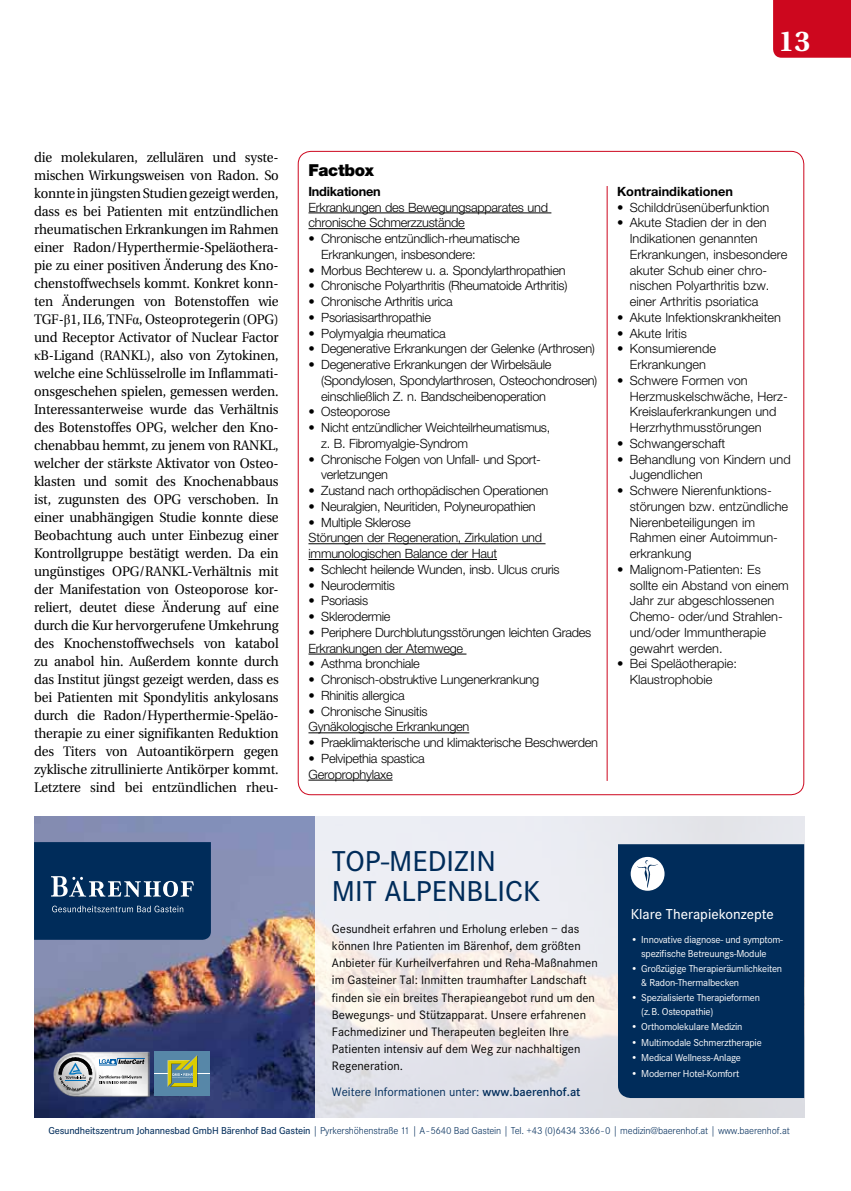
<style>
.page{position:relative;width:851px;height:1191px;background:#fff}
.page>*{position:absolute;margin:0;border:0;box-sizing:border-box;transform-origin:0 0}
.t1{font:500 29.85px/29.8px "Corporate S";color:#002c5a}
.t2{font:700 28.5px "Utopia";color:#fff}
.t3{font:900 16.5px "Helvetica Neue";letter-spacing:-.02em;color:#000}
.t4{font:500 14.85px "Corporate S";color:#fff}
.t5{font:13.8px/18px "Utopia";letter-spacing:-.01em;color:#000;text-align:justify;scale:.95 1}
.t6{font:300 12.75px/15.8px "Helvetica Neue";letter-spacing:-.02em;color:#000}
.t7{font:300 12.75px/15.8px "Helvetica Neue";color:#000}
.t8{font:12.75px/17.1px "Corporate S";color:#000}
.t9{font:12.75px "Corporate S";color:#002c5a}
.t10{font:700 12.75px "Helvetica Neue";color:#000}
.t11{font:700 12.75px "Helvetica Neue";letter-spacing:-.02em;color:#000}
.t12{font:10.5px/13.5px "Corporate S";letter-spacing:-.02em;color:#fff}
.t13{font:300 10.5px "Corporate S";letter-spacing:-.015em;color:#002c5a}
.s1{font-family:"Times New Roman"}
.s2{font-weight:600}
.s3{font-weight:500}
</style>
<div class="page">
<div style="left:773px;top:0;width:77px;height:58px;background:#cd071e"></div>
<hr style="left:308px;top:213px;width:243px;height:1px;background:#000">
<hr style="left:308px;top:228px;width:156px;height:1px;background:#000">
<hr style="left:308px;top:543px;width:237px;height:1px;background:#000">
<hr style="left:308px;top:559px;width:189px;height:1px;background:#000">
<hr style="left:308px;top:654px;width:158px;height:1px;background:#000">
<hr style="left:308px;top:732px;width:161px;height:1px;background:#000">
<hr style="left:308px;top:780px;width:84px;height:1px;background:#000">
<hr style="left:606px;top:186px;width:1px;height:595px;background:#cd071e">
<img style="left:34px;top:816px;width:281px;height:301px">
<svg style="left:315px;top:816px;width:489px;height:302px;background:#eae9ec"></svg>
<div style="left:618px;top:844px;width:186px;height:254px;background:#002c5a"></div>
<div style="left:630px;top:857px;width:34px;height:33px;background:#fff;border-radius:50%"></div>
<svg style="left:637px;top:860px;width:21px;height:28px"></svg>
<img style="left:52px;top:1050px;width:98px;height:47px">
<svg style="left:99px;top:1075px;width:43px;height:9px"></svg>
<img style="left:58px;top:1057px;width:35px;height:34px">
<img style="left:59px;top:1090px;width:33px;height:1px">
<img style="left:58px;top:1057px;width:1px;height:17px">
<svg style="left:59px;top:1057px;width:33px;height:33px"></svg>
<svg style="left:99px;top:1058px;width:46px;height:7px"></svg>
<div style="left:155px;top:1051px;width:55px;height:45px;background:#5787a8"></div>
<hr style="left:155px;top:1073px;width:55px;height:1px;background:#fff">
<svg style="left:168px;top:1055px;width:29px;height:32px"></svg>
<svg style="left:34px;top:842px;width:177px;height:97px;background:#113a65"></svg>
<h2 class="t2" style="left:778px;top:25px;width:33px">13</h2>
<p class="t5" style="left:34px;top:149px;width:259px">die molekularen, zellulären und syste&shy;mischen Wirkungsweisen von Radon. So konnte in jüngsten Studien gezeigt werden, dass es bei Patienten mit entzündlichen rheumatischen Erkrankungen im Rahmen einer Radon/Hyperthermie-Speläothera&shy;pie zu einer positiven Änderung des Kno&shy;chenstoffwechsels kommt. Konkret konn&shy;ten Änderungen von Botenstoffen wie TGF-<span class="s1">β</span>1, IL6, TNF<span class="s1">α</span>, Osteoprotegerin (OPG) und Receptor Activator of Nuclear Factor <span class="s1">κ</span>B-Ligand (RANKL), also von Zytokinen, welche eine Schlüsselrolle im Inflammati&shy;onsgeschehen spielen, gemessen werden.<br>Interessanterweise wurde das Verhältnis des Botenstoffes OPG, welcher den Kno&shy;chenabbau hemmt, zu jenem von RANKL, welcher der stärkste Aktivator von Osteo&shy;klasten und somit des Knochenabbaus ist, zugunsten des OPG verschoben. In einer unabhängigen Studie konnte diese Beobachtung auch unter Einbezug einer Kontrollgruppe bestätigt werden. Da ein ungünstiges OPG/RANKL-Verhältnis mit der Manifestation von Osteoporose kor&shy;reliert, deutet diese Änderung auf eine durch die Kur hervorgerufene Umkehrung des Knochenstoffwechsels von katabol zu anabol hin. Außerdem konnte durch das Institut jüngst gezeigt werden, dass es bei Patienten mit Spondylitis ankylosans durch die Radon/Hyperthermie-Speläo&shy;therapie zu einer signifikanten Reduktion des Titers von Autoantikörpern gegen zyklische zitrullinierte Antikörper kommt.<br>Letztere sind bei entzündlichen rheu-</p>
<p class="t3" style="left:308px;top:160px;width:67px">Factbox</p>
<p class="t11" style="left:308px;top:183px;width:74px">Indikationen</p>
<p class="t6" style="left:308px;top:199px;width:241px">Erkrankungen des Bewegungsapparates und chronische Schmerzzustände</p>
<p class="t6" style="left:321px;top:230px;width:200px;text-indent:-13px">• Chronische entzündlich-rheumatische<br>Erkrankungen, insbesondere:</p>
<p class="t6" style="left:308px;top:262px;width:258px">• Morbus Bechterew u. a. Spondylarthropathien</p>
<p class="t6" style="left:308px;top:278px;width:260px">• Chronische Polyarthritis (Rheumatoide Arthritis)</p>
<p class="t6" style="left:308px;top:293px;width:146px">• Chronische Arthritis urica</p>
<p class="t6" style="left:308px;top:309px;width:124px">• Psoriasisarthropathie</p>
<p class="t6" style="left:308px;top:325px;width:139px">• Polymyalgia rheumatica</p>
<p class="t6" style="left:308px;top:341px;width:288px">• Degenerative Erkrankungen der Gelenke (Arthrosen)</p>
<p class="t6" style="left:321px;top:356px;width:277px;text-indent:-13px">• Degenerative Erkrankungen der Wirbelsäule (Spondylosen, Spondylarthrosen, Osteochondrosen) einschließlich Z. n. Bandscheibenoperation</p>
<p class="t6" style="left:308px;top:404px;width:83px">• Osteoporose</p>
<p class="t6" style="left:321px;top:419px;width:230px;text-indent:-13px">• Nicht entzündlicher Weichteilrheumatismus, z. B. Fibromyalgie-Syndrom</p>
<p class="t6" style="left:321px;top:451px;width:221px;text-indent:-13px">• Chronische Folgen von Unfall- und Sport&shy;verletzungen</p>
<p class="t6" style="left:308px;top:482px;width:241px">• Zustand nach orthopädischen Operationen</p>
<p class="t6" style="left:308px;top:498px;width:228px">• Neuralgien, Neuritiden, Polyneuropathien</p>
<p class="t6" style="left:308px;top:514px;width:235px">• Multiple Sklerose<br>Störungen der Regeneration, Zirkulation und immunologischen Balance der Haut</p>
<p class="t6" style="left:308px;top:561px;width:253px">• Schlecht heilende Wunden, insb. Ulcus cruris</p>
<p class="t6" style="left:308px;top:577px;width:88px">• Neurodermitis</p>
<p class="t6" style="left:308px;top:593px;width:61px">• Psoriasis</p>
<p class="t6" style="left:308px;top:608px;width:83px">• Sklerodermie</p>
<p class="t6" style="left:308px;top:624px;width:284px">• Periphere Durchblutungsstörungen leichten Grades<br>Erkrankungen der Atemwege</p>
<p class="t6" style="left:308px;top:655px;width:113px">• Asthma bronchiale</p>
<p class="t6" style="left:308px;top:671px;width:232px">• Chronisch-obstruktive Lungenerkrankung</p>
<p class="t6" style="left:308px;top:687px;width:98px">• Rhinitis allergica</p>
<p class="t6" style="left:308px;top:703px;width:162px">• Chronische Sinusitis<br>Gynäkologische Erkrankungen</p>
<p class="t6" style="left:308px;top:734px;width:291px">• Praeklimakterische und klimakterische Beschwerden</p>
<p class="t6" style="left:308px;top:750px;width:118px">• Pelvipethia spastica<br>Geroprophylaxe</p>
<p class="t10" style="left:617px;top:183px;width:117px">Kontraindikationen</p>
<p class="t7" style="left:617px;top:199px;width:154px">• Schilddrüsenüberfunktion</p>
<p class="t7" style="left:629px;top:215px;width:159px;text-indent:-13px">• Akute Stadien der in den<br>Indikationen genannten<br>Erkrankungen, insbesondere akuter Schub einer chro&shy;nischen Polyarthritis bzw. einer Arthritis psoriatica</p>
<p class="t7" style="left:617px;top:309px;width:165px">• Akute Infektionskrankheiten</p>
<p class="t7" style="left:617px;top:325px;width:71px">• Akute Iritis</p>
<p class="t7" style="left:617px;top:341px;width:100px;text-align:center">• Konsumierende<br>Erkrankungen</p>
<p class="t7" style="left:629px;top:372px;width:159px;text-indent:-13px">• Schwere Formen von<br>Herzmuskelschwäche, Herz-<br>Kreislauferkrankungen und<br>Herzrhythmusstörungen</p>
<p class="t7" style="left:617px;top:435px;width:110px">• Schwangerschaft</p>
<p class="t7" style="left:629px;top:451px;width:162px;text-indent:-13px">• Behandlung von Kindern und<br>Jugendlichen</p>
<p class="t7" style="left:629px;top:482px;width:160px;text-indent:-13px">• Schwere Nierenfunktions&shy;störungen bzw. entzündliche<br>Nierenbeteiligungen im<br>Rahmen einer Autoimmun&shy;erkrankung</p>
<p class="t7" style="left:629px;top:561px;width:160px;text-indent:-13px">• Malignom-Patienten: Es sollte ein Abstand von einem<br>Jahr zur abgeschlossenen<br>Chemo- oder/und Strahlen&shy;und/oder Immuntherapie gewahrt werden.</p>
<p class="t7" style="left:629px;top:655px;width:109px;text-indent:-13px">• Bei Speläotherapie:<br>Klaustrophobie</p>
<h1 class="t1" style="left:332px;top:846px;width:210px">Top-Medizin<br>MiT Alpenblick</h1>
<p class="t8" style="left:332px;top:920px;width:267px">Gesundheit erfahren und Erholung erleben – das können Ihre Patienten im Bärenhof, dem größten Anbieter für Kurheilverfahren und Reha-Maßnahmen im Gasteiner Tal: Inmitten traumhafter Landschaft finden sie ein breites Therapieangebot rund um den Bewegungs- und Stützapparat. Unsere erfahrenen Fachmediziner und Therapeuten begleiten Ihre Patienten intensiv auf dem Weg zur nachhaltigen Regeneration.</p>
<p class="t9" style="left:332px;top:1084px;width:250px">Weitere Informationen unter: <span class="s2">www.baerenhof.at</span></p>
<p class="t13" style="left:48px;top:1124px;width:742px"><span class="s3">Gesundheitszentrum Johannesbad GmbH bärenhof bad Gastein</span> | Pyrkershöhenstraße 11 | A-5640 Bad Gastein | Tel. +43 (0)6434 3366-0 | medizin@baerenhof.at | www.baerenhof.at</p>
<p class="t4" style="left:630px;top:905px;width:144px">klare Therapiekonzepte</p>
<p class="t12" style="left:630px;top:933px;width:154px;text-align:center">• Innovative diagnose- und symptom&shy;spezifische Betreuungs-Module</p>
<p class="t12" style="left:641px;top:962px;width:142px;text-indent:-11px">• Großzügige Therapieräumlichkeiten &amp; Radon-Thermalbecken</p>
<p class="t12" style="left:641px;top:991px;width:120px;text-indent:-11px">• Spezialisierte Therapieformen (z.B. Osteopathie)</p>
<p class="t12" style="left:630px;top:1020px;width:113px">• Orthomolekulare Medizin</p>
<p class="t12" style="left:630px;top:1035px;width:132px">• Multimodale Schmerztherapie</p>
<p class="t12" style="left:630px;top:1051px;width:112px">• Medical Wellness-Anlage</p>
<p class="t12" style="left:630px;top:1066px;width:110px">• Moderner Hotel-Komfort</p>
</div>
